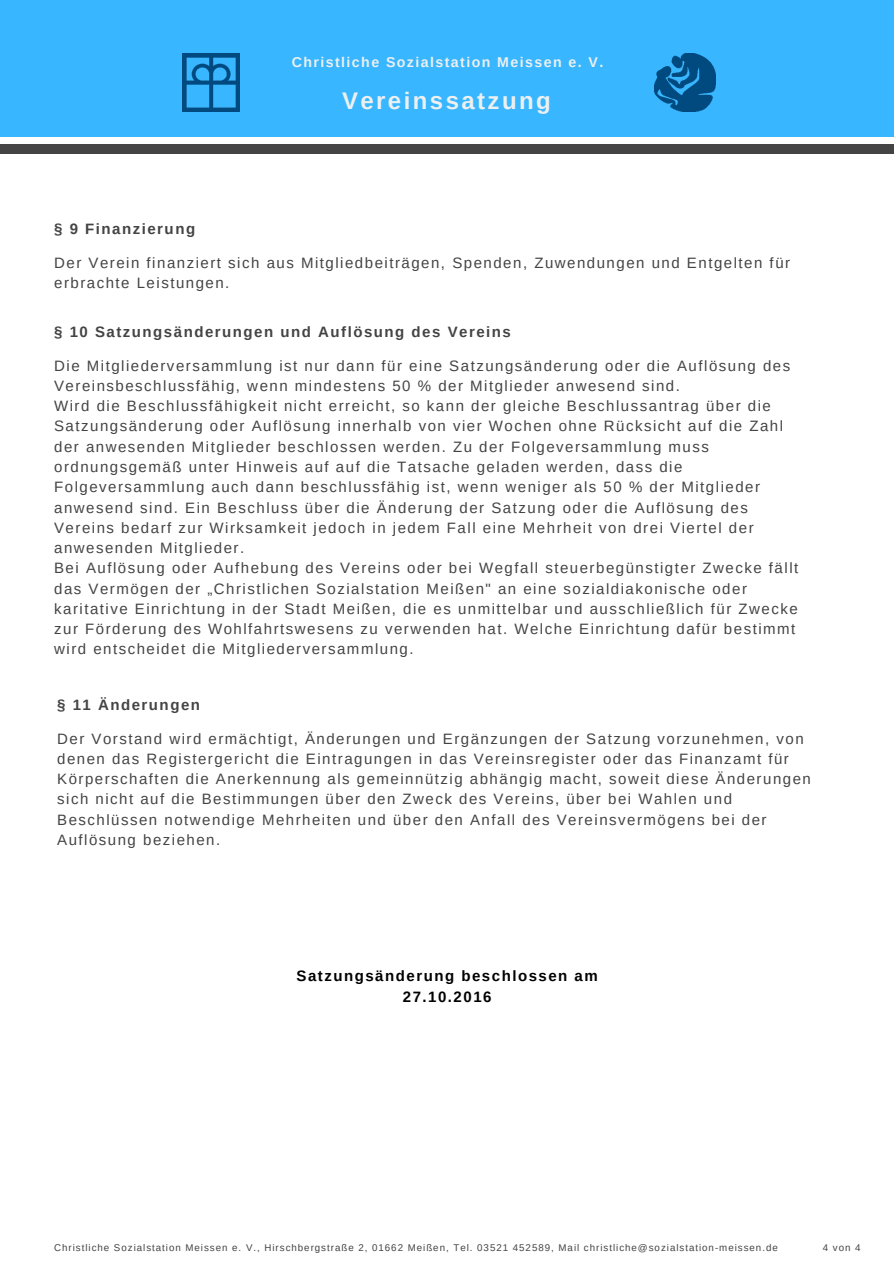
<style>
.page{position:relative;width:894px;height:1264px;background:#fff}
.page>*{position:absolute;margin:0;border:0;box-sizing:border-box;transform-origin:0 0}
.t1{font:700 24px "Arimo";letter-spacing:.1em;color:#ecf0f1}
.t2{font:15px/20.2px "Arimo";letter-spacing:.1em;color:#444}
.t3{font:700 15px "Arimo";letter-spacing:.1em;color:#444}
.t4{font:700 15px "Arimo";letter-spacing:.1em;color:#000}
.t5{font:700 14.25px "Arimo";letter-spacing:.1em;color:#ecf0f1}
.t6{font:9.75px "Arimo";letter-spacing:.1em;color:#444}
</style>
<div class="page">
<div style="left:0;top:145px;width:893px;height:9px;background:#444"></div>
<div style="left:0;top:0;width:893px;height:137px;background:#38b6ff"></div>
<img style="left:654px;top:54px;width:61px;height:57px">
<img style="left:182px;top:54px;width:58px;height:57px">
<p class="t5" style="left:292px;top:54px;width:313px">Christliche Sozialstation Meissen e. V.</p>
<p class="t1" style="left:342px;top:87px;width:210px">Vereinssatzung</p>
<p class="t3" style="left:54px;top:221px;width:142px">§ 9 Finanzierung</p>
<p class="t2" style="left:54px;top:253px;width:737px">Der Verein finanziert sich aus Mitgliedbeiträgen, Spenden, Zuwendungen und Entgelten für erbrachte Leistungen.</p>
<p class="t3" style="left:54px;top:323px;width:458px">§ 10 Satzungsänderungen und Auflösung des Vereins</p>
<p class="t2" style="left:54px;top:355px;width:737px">Die Mitgliederversammlung ist nur dann für eine Satzungsänderung oder die Auflösung des<br>Vereinsbeschlussfähig, wenn mindestens 50 % der Mitglieder anwesend sind.</p>
<p class="t2" style="left:54px;top:396px;width:730px">Wird die Beschlussfähigkeit nicht erreicht, so kann der gleiche Beschlussantrag über die Satzungsänderung oder Auflösung innerhalb von vier Wochen ohne Rücksicht auf die Zahl der anwesenden Mitglieder beschlossen werden. Zu der Folgeversammlung muss ordnungsgemäß unter Hinweis auf auf die Tatsache geladen werden, dass die Folgeversammlung auch dann beschlussfähig ist, wenn weniger als 50 % der Mitglieder anwesend sind. Ein Beschluss über die Änderung der Satzung oder die Auflösung des Vereins bedarf zur Wirksamkeit jedoch in jedem Fall eine Mehrheit von drei Viertel der anwesenden Mitglieder.</p>
<p class="t2" style="left:54px;top:558px;width:745px">Bei Auflösung oder Aufhebung des Vereins oder bei Wegfall steuerbegünstigter Zwecke fällt das Vermögen der „Christlichen Sozialstation Meißen" an eine sozialdiakonische oder karitative Einrichtung in der Stadt Meißen, die es unmittelbar und ausschließlich für Zwecke zur Förderung des Wohlfahrtswesens zu verwenden hat. Welche Einrichtung dafür bestimmt wird entscheidet die Mitgliederversammlung.</p>
<p class="t3" style="left:57px;top:696px;width:144px">§ 11 Änderungen</p>
<p class="t2" style="left:57px;top:728px;width:755px">Der Vorstand wird ermächtigt, Änderungen und Ergänzungen der Satzung vorzunehmen, von denen das Registergericht die Eintragungen in das Vereinsregister oder das Finanzamt für Körperschaften die Anerkennung als gemeinnützig abhängig macht, soweit diese Änderungen sich nicht auf die Bestimmungen über den Zweck des Vereins, über bei Wahlen und Beschlüssen notwendige Mehrheiten und über den Anfall des Vereinsvermögens bei der Auflösung beziehen.</p>
<p class="t4" style="left:296px;top:967px;width:303px">Satzungsänderung beschlossen am</p>
<p class="t4" style="left:403px;top:988px;width:90px">27.10.2016</p>
<p class="t6" style="left:54px;top:1242px;width:725px">Christliche Sozialstation Meissen e. V., Hirschbergstraße 2, 01662 Meißen, Tel. 03521 452589, Mail christliche@sozialstation-meissen.de</p>
<p class="t6" style="left:822px;top:1242px;width:39px">4 von 4</p>
</div>
